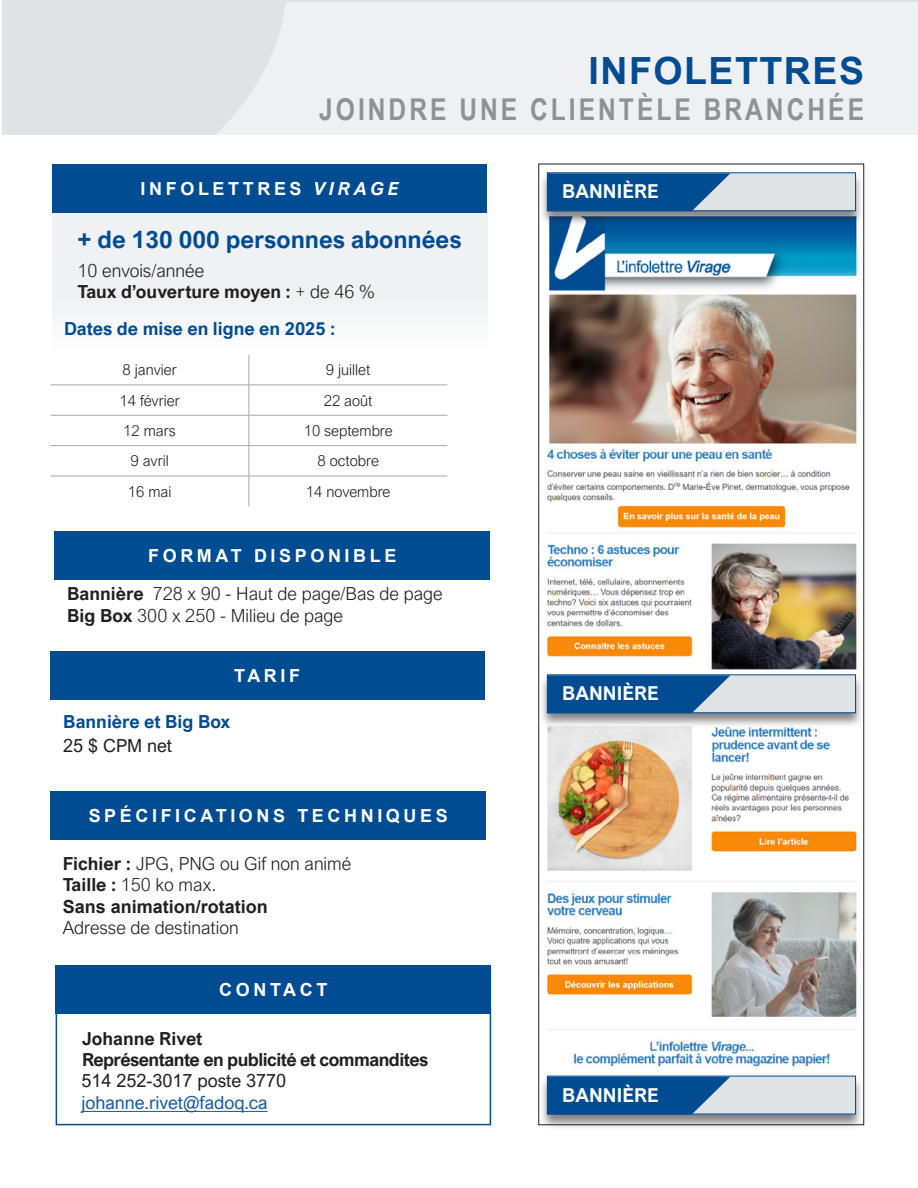
<style>
.page{position:relative;width:918px;height:1188px;background:#fff}
.page>*{position:absolute;margin:0;border:0;box-sizing:border-box;transform-origin:0 0}
.Titre_et_sous-titre_de_gabarit{font:700 37.5px "Arial";letter-spacing:.04em;color:#004c93}
.Titre_et_sous-titre_de_gabarit-2{font:700 30px "Arial Narrow";letter-spacing:.1em;color:#8d9295}
.t1{font:700 24px "Arial Nova";color:#004c93}
.t2{font:700 19.2px "Arial Nova";color:#fff}
.t3{font:300 18px "Arial Nova";color:#231f20}
.Titre_de_section_de_la_page{font:700 18px "Arial";letter-spacing:.2em;color:#fff}
.t4{font:700 18px/21px "Arial Nova";letter-spacing:-.03em;color:#231f20}
.t5{font:700 18px "Arial Nova";color:#004c93}
.t6{font:18px "Arial Nova";color:#231f20}
.t7{font:700 18px "Arial Nova";color:#231f20}
.t8{font:18px "Arial Nova";color:#175d9e}
.t9{font:700 18px "Arial";color:#231f20}
.t10{font:300 15px "Arial Nova";color:#231f20}
.s1{font-family:"Arial Nova";font-style:italic}
.s2{font-weight:300}
.s3{font-weight:700}
</style>
<div class="page">
<div style="left:2px;top:0;width:916px;height:135px;background:#e0e3e6"></div>
<div style="left:216px;top:2px;width:702px;height:133px;background:#eff0f2"></div>
<img style="left:546px;top:227px;width:314px;height:840px">
<div style="left:53px;top:213px;width:435px;height:216px;background:#f5f6f7"></div>
<div style="left:52px;top:164px;width:435px;height:49px;background:#004c93"></div>
<div style="left:54px;top:532px;width:436px;height:48px;background:#004c93"></div>
<div style="left:50px;top:651px;width:434px;height:49px;background:#004c93"></div>
<div style="left:56px;top:965px;width:435px;height:48px;background:#004c93"></div>
<div style="left:56px;top:1008px;width:435px;height:117px;border:2px solid #004d94"></div>
<div style="left:539px;top:172px;width:325px;height:55px;background:#231f20;opacity:.56"></div>
<div style="left:547px;top:172px;width:309px;height:39px;background:#e0e3e6;border:1px solid #004c93"></div>
<svg style="left:547px;top:173px;width:183px;height:38px;background:#175b9b"></svg>
<div style="left:539px;top:674px;width:325px;height:55px;background:#231f20;opacity:.56"></div>
<div style="left:547px;top:674px;width:309px;height:39px;background:#e0e3e6;border:1px solid #004c93"></div>
<svg style="left:547px;top:675px;width:183px;height:38px;background:#175b9b"></svg>
<div style="left:539px;top:1075px;width:325px;height:55px;background:#231f20;opacity:.56"></div>
<div style="left:547px;top:1076px;width:309px;height:38px;background:#e0e3e6;border:1px solid #004c93"></div>
<svg style="left:547px;top:1077px;width:183px;height:38px;background:#165b9b"></svg>
<hr style="left:81px;top:1111px;width:187px;height:1px;background:#175d9e">
<div style="left:50px;top:792px;width:436px;height:48px;background:#004c93"></div>
<hr style="left:249px;top:355px;width:1px;height:30px;background:#a5a6aa">
<hr style="left:51px;top:385px;width:198px;height:1px;background:#a5a6aa">
<hr style="left:249px;top:385px;width:198px;height:1px;background:#a5a6aa">
<hr style="left:249px;top:385px;width:1px;height:30px;background:#a5a6aa">
<hr style="left:51px;top:415px;width:198px;height:1px;background:#a5a6aa">
<hr style="left:249px;top:415px;width:198px;height:1px;background:#a5a6aa">
<hr style="left:249px;top:415px;width:1px;height:30px;background:#a5a6aa">
<hr style="left:51px;top:445px;width:198px;height:1px;background:#a5a6aa">
<hr style="left:249px;top:445px;width:198px;height:1px;background:#a5a6aa">
<hr style="left:249px;top:446px;width:1px;height:30px;background:#a5a6aa">
<hr style="left:51px;top:476px;width:198px;height:1px;background:#a5a6aa">
<hr style="left:249px;top:476px;width:198px;height:1px;background:#a5a6aa">
<hr style="left:249px;top:476px;width:1px;height:30px;background:#a5a6aa">
<p class="Titre_et_sous-titre_de_gabarit" style="left:589px;top:46px;width:277px">INFOLETTRES</p>
<p class="Titre_et_sous-titre_de_gabarit-2" style="left:319px;top:87px;width:546px">JOINDRE UNE CLIENTÈLE BRANCHÉE</p>
<p class="Titre_de_section_de_la_page" style="left:141px;top:177px;width:260px">INFOLETTRES <span class="s1">VIRAGE</span></p>
<p class="t1" style="left:78px;top:226px;width:386px">+ de 130 000 personnes abonnées</p>
<p class="t3" style="left:78px;top:260px;width:128px">10 envois/année</p>
<p class="t7" style="left:78px;top:282px;width:299px">Taux d’ouverture moyen : <span class="s2">+ de 46 %</span></p>
<p class="t5" style="left:64px;top:318px;width:273px">Dates de mise en ligne en 2025 :</p>
<p class="t10" style="left:122px;top:361px;width:56px">8 janvier</p>
<p class="t10" style="left:326px;top:361px;width:46px">9 juillet</p>
<p class="t10" style="left:120px;top:392px;width:62px">14 février</p>
<p class="t10" style="left:324px;top:392px;width:50px">22 août</p>
<p class="t10" style="left:123px;top:422px;width:54px">12 mars</p>
<p class="t10" style="left:304px;top:422px;width:91px">10 septembre</p>
<p class="t10" style="left:131px;top:452px;width:40px">9 avril</p>
<p class="t10" style="left:317px;top:452px;width:63px">8 octobre</p>
<p class="t10" style="left:128px;top:483px;width:45px">16 mai</p>
<p class="t10" style="left:306px;top:483px;width:86px">14 novembre</p>
<p class="Titre_de_section_de_la_page" style="left:148px;top:544px;width:250px">FORMAT DISPONIBLE</p>
<p class="t3" style="left:67px;top:584px;width:377px"><span class="s3">Bannière</span> 728 x 90 - Haut de page/Bas de page</p>
<p class="t3" style="left:67px;top:605px;width:277px"><span class="s3">Big Box</span> 300 x 250 - Milieu de page</p>
<p class="Titre_de_section_de_la_page" style="left:234px;top:664px;width:68px">TARIF</p>
<p class="t5" style="left:63px;top:711px;width:169px">Bannière et Big Box</p>
<p class="t6" style="left:63px;top:735px;width:110px">25 $ CPM net</p>
<p class="Titre_de_section_de_la_page" style="left:89px;top:804px;width:361px">SPÉCIFICATIONS TECHNIQUES</p>
<p class="t3" style="left:63px;top:853px;width:290px"><span class="s3">Fichier :</span> JPG, PNG ou Gif non animé</p>
<p class="t3" style="left:63px;top:875px;width:155px"><span class="s3">Taille :</span> 150 ko max.</p>
<p class="t9" style="left:63px;top:895px;width:207px">Sans animation/rotation</p>
<p class="t3" style="left:63px;top:918px;width:177px">Adresse de destination</p>
<p class="Titre_de_section_de_la_page" style="left:219px;top:978px;width:110px">CONTACT</p>
<p class="t4" style="left:82px;top:1028px;width:348px">Johanne Rivet<br>Représentante en publicité et commandites</p>
<p class="t6" style="left:81px;top:1070px;width:206px">514 252-3017 poste 3770</p>
<p class="t8" style="left:81px;top:1092px;width:188px">johanne.rivet@fadoq.ca</p>
<p class="t2" style="left:562px;top:180px;width:98px">BANNIÈRE</p>
<p class="t2" style="left:562px;top:682px;width:98px">BANNIÈRE</p>
<p class="t2" style="left:562px;top:1084px;width:98px">BANNIÈRE</p>
</div>
